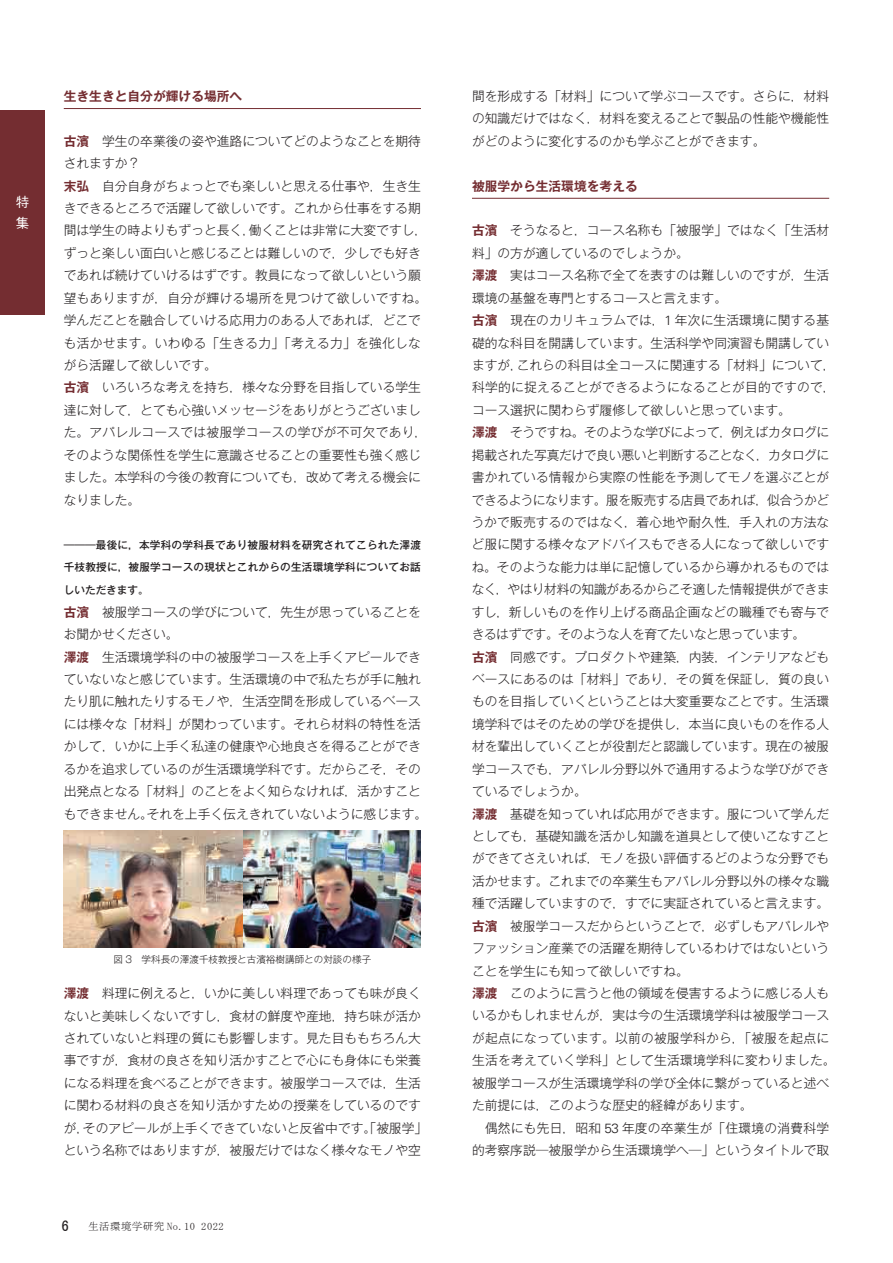
<style>
.page{position:relative;width:893px;height:1263px;background:#fff}
.page>*{position:absolute;margin:0;border:0;box-sizing:border-box;transform-origin:0 0}
.t1{font:15px "MS Gothic";color:#231f20}
.t2{font:500 13.5px/20.7px "Gothic BBB Pro";color:#fff}
.t3{font:300 12.75px/22.5px "Gothic MB101 Pro";color:#231f20}
.t4{font:700 12.75px "Gothic MB101 Pro De";color:#742d31}
.t5{font:500 10.65px/22.5px "Gothic MB101 Pro";letter-spacing:.02em;color:#231f20;text-align:justify}
.t6{font:10.5px "MS Mincho";letter-spacing:.04em;color:#231f20}
.t7{font:300 9.6px "Gothic MB101 Pro";color:#231f20}
.s1{font-family:"Gothic MB101 Pro De";font-weight:700;color:#742d31}
.s2{font-family:"Univers LT 45 Lt";font-weight:400;font-size:13.35px}
</style>
<div class="page">
<hr style="left:64px;top:108px;width:357px;height:1px;background:#742d31">
<img style="left:64px;top:830px;width:357px;height:117px">
<hr style="left:472px;top:198px;width:357px;height:1px;background:#742d31">
<div style="left:0;top:111px;width:45px;height:204px;background:#742d31"></div>
<p class="t2" style="left:16px;top:190px;width:14px">特集</p>
<p class="t4" style="left:64px;top:85px;width:180px">生き生きと自分が輝ける場所へ</p>
<p class="t3" style="left:64px;top:128px;width:365px"><span class="s1">古濱</span>　学生の卒業後の姿や進路についてどのようなことを期待されますか？<br><span class="s1">末弘</span>　自分自身がちょっとでも楽しいと思える仕事や，生き生きできるところで活躍して欲しいです。これから仕事をする期間は学生の時よりもずっと長く，働くことは非常に大変ですし，ずっと楽しい面白いと感じることは難しいので，少しでも好きであれば続けていけるはずです。教員になって欲しいという願望もありますが，自分が輝ける場所を見つけて欲しいですね。学んだことを融合していける応用力のある人であれば，どこでも活かせます。いわゆる「生きる力」「考える力」を強化しながら活躍して欲しいです。<br><span class="s1">古濱</span>　いろいろな考えを持ち，様々な分野を目指している学生達に対して，とても心強いメッセージをありがとうございました。アパレルコースでは被服学コースの学びが不可欠であり，そのような関係性を学生に意識させることの重要性も強く感じました。本学科の今後の教育についても，改めて考える機会になりました。</p>
<p class="t5" style="left:64px;top:532px;width:359px">―――最後に，本学科の学科長であり被服材料を研究されてこられた澤渡千枝教授に，被服学コースの現状とこれからの生活環境学科についてお話しいただきます。</p>
<p class="t3" style="left:64px;top:599px;width:365px"><span class="s1">古濱</span>　被服学コースの学びについて，先生が思っていることをお聞かせください。<br><span class="s1">澤渡</span>　生活環境学科の中の被服学コースを上手くアピールできていないなと感じています。生活環境の中で私たちが手に触れたり肌に触れたりするモノや，生活空間を形成しているベースには様々な「材料」が関わっています。それら材料の特性を活かして，いかに上手く私達の健康や心地良さを得ることができるかを追求しているのが生活環境学科です。だからこそ，その出発点となる「材料」のことをよく知らなければ，活かすこともできません。それを上手く伝えきれていないように感じます。</p>
<p class="t7" style="left:114px;top:951px;width:259px">図 3　学科長の澤渡千枝教授と古濱裕樹講師との対談の様子</p>
<p class="t3" style="left:64px;top:980px;width:365px"><span class="s1">澤渡</span>　料理に例えると，いかに美しい料理であっても味が良くないと美味しくないですし，食材の鮮度や産地，持ち味が活かされていないと料理の質にも影響します。見た目ももちろん大事ですが，食材の良さを知り活かすことで心にも身体にも栄養になる料理を食べることができます。被服学コースでは，生活に関わる材料の良さを知り活かすための授業をしているのですが，そのアピールが上手くできていないと反省中です。「被服学」という名称ではありますが，被服だけではなく様々なモノや空</p>
<p class="t1" style="left:61px;top:1218px;width:9px">6</p>
<p class="t6" style="left:88px;top:1221px;width:137px">生活環境学研究 No.10 2022</p>
<p class="t3" style="left:472px;top:83px;width:359px;text-align:justify">間を形成する「材料」について学ぶコースです。さらに，材料の知識だけではなく，材料を変えることで製品の性能や機能性がどのように変化するのかも学ぶことができます。</p>
<p class="t4" style="left:472px;top:175px;width:167px">被服学から生活環境を考える</p>
<p class="t3" style="left:472px;top:218px;width:365px"><span class="s1">古濱</span>　そうなると，コース名称も「被服学」ではなく「生活材料」の方が適しているのでしょうか。<br><span class="s1">澤渡</span>　実はコース名称で全てを表すのは難しいのですが，生活環境の基盤を専門とするコースと言えます。<br><span class="s1">古濱</span>　現在のカリキュラムでは，<span class="s2">1</span> 年次に生活環境に関する基礎的な科目を開講しています。生活科学や同演習も開講していますが，これらの科目は全コースに関連する「材料」について，科学的に捉えることができるようになることが目的ですので，コース選択に関わらず履修して欲しいと思っています。<br><span class="s1">澤渡</span>　そうですね。そのような学びによって，例えばカタログに掲載された写真だけで良い悪いと判断することなく，カタログに書かれている情報から実際の性能を予測してモノを選ぶことができるようになります。服を販売する店員であれば，似合うかどうかで販売するのではなく，着心地や耐久性，手入れの方法など服に関する様々なアドバイスもできる人になって欲しいですね。そのような能力は単に記憶しているから導かれるものではなく，やはり材料の知識があるからこそ適した情報提供ができますし，新しいものを作り上げる商品企画などの職種でも寄与できるはずです。そのような人を育てたいなと思っています。<br><span class="s1">古濱</span>　同感です。プロダクトや建築，内装，インテリアなどもベースにあるのは「材料」であり，その質を保証し，質の良いものを目指していくということは大変重要なことです。生活環境学科ではそのための学びを提供し，本当に良いものを作る人材を輩出していくことが役割だと認識しています。現在の被服学コースでも，アパレル分野以外で通用するような学びができているでしょうか。<br><span class="s1">澤渡</span>　基礎を知っていれば応用ができます。服について学んだとしても，基礎知識を活かし知識を道具として使いこなすことができてさえいれば，モノを扱い評価するどのような分野でも活かせます。これまでの卒業生もアパレル分野以外の様々な職種で活躍していますので，すでに実証されていると言えます。<span class="s1">古濱</span>　被服学コースだからということで，必ずしもアパレルやファッション産業での活躍を期待しているわけではないということを学生にも知って欲しいですね。<br><span class="s1">澤渡</span>　このように言うと他の領域を侵害するように感じる人もいるかもしれませんが，実は今の生活環境学科は被服学コースが起点になっています。以前の被服学科から，「被服を起点に生活を考えていく学科」として生活環境学科に変わりました。被服学コースが生活環境学科の学び全体に繋がっていると述べた前提には，このような歴史的経緯があります。<br>　偶然にも先日，昭和 <span class="s2">53</span> 年度の卒業生が「住環境の消費科学的考察序説―被服学から生活環境学へ―」というタイトルで取</p>
</div>
